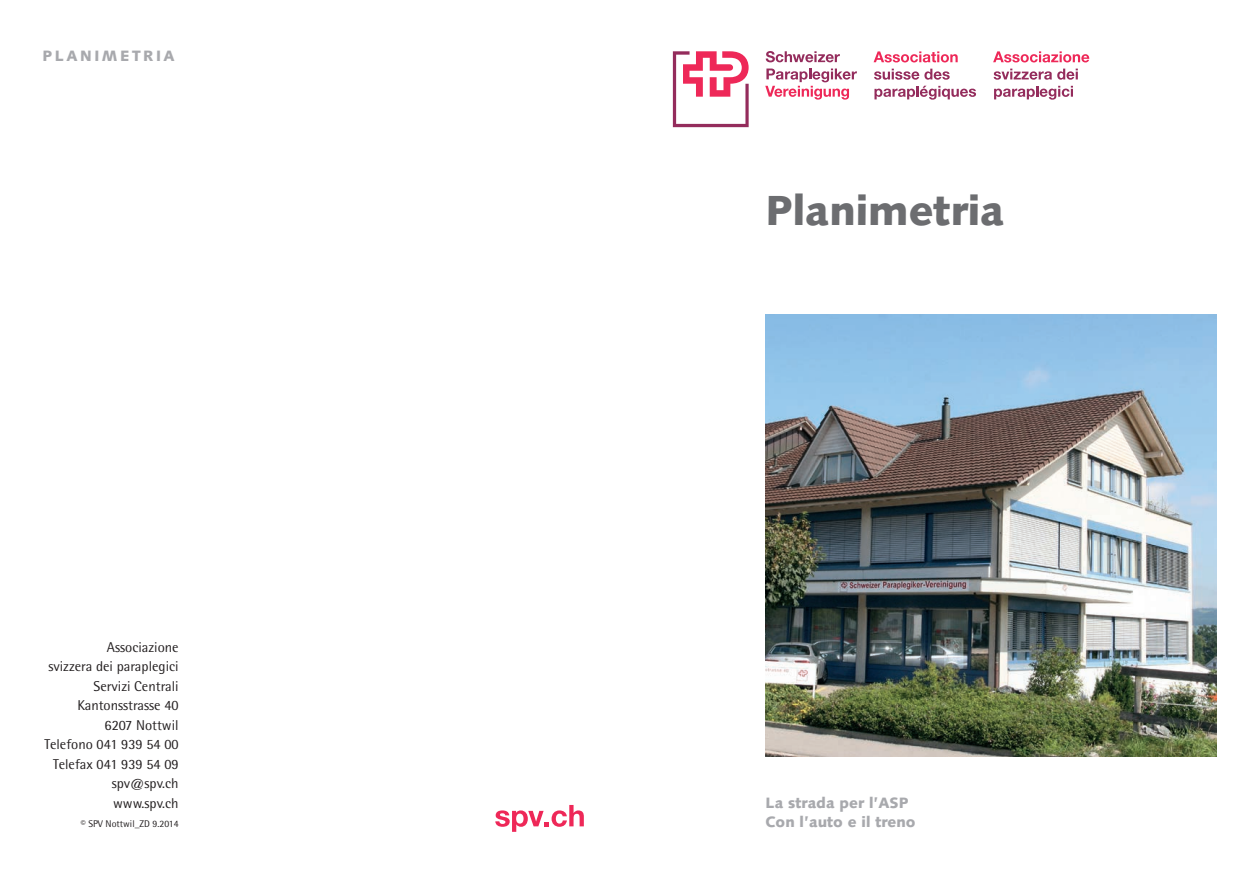
<style>
.page{position:relative;width:1259px;height:893px;background:#fff}
.page>*{position:absolute;margin:0;border:0;box-sizing:border-box;transform-origin:0 0}
.t1{font:900 42px "Syntax";color:#6c6d70}
.t2{font:900 15px/19.5px "Syntax";color:#a8a9ad}
.t3{font:900 15px "Syntax";letter-spacing:.17em;color:#a8a9ad}
.t4{font:14.25px/19.5px "Rotis Semi Sans";color:#231f20;text-align:right}
.t5{font:9.75px "Rotis Semi Sans";color:#231f20}
</style>
<div class="page">
<svg style="left:873px;top:51px;width:84px;height:11px"></svg>
<svg style="left:993px;top:51px;width:96px;height:11px"></svg>
<svg style="left:673px;top:51px;width:75px;height:76px"></svg>
<svg style="left:765px;top:51px;width:75px;height:11px"></svg>
<svg style="left:765px;top:69px;width:92px;height:31px"></svg>
<svg style="left:874px;top:69px;width:75px;height:11px"></svg>
<svg style="left:874px;top:86px;width:102px;height:14px"></svg>
<svg style="left:993px;top:69px;width:85px;height:11px"></svg>
<svg style="left:994px;top:86px;width:79px;height:14px"></svg>
<img style="left:765px;top:315px;width:451px;height:442px">
<svg style="left:495px;top:805px;width:89px;height:27px"></svg>
<p class="t3" style="left:43px;top:47px;width:134px">PLANIMETRIA</p>
<p class="t4" style="left:45px;top:637px;width:136px">Associazione<br>svizzera dei paraplegici<br>Servizi Centrali<br>Kantonsstrasse 40<br>6207 Nottwil<br>Telefono 041 939 54 00<br>Telefax 041 939 54 09 spv@spv.ch www.spv.ch</p>
<p class="t5" style="left:81px;top:818px;width:99px">© SPV Nottwil_ZD 9.2014</p>
<h1 class="t1" style="left:765px;top:185px;width:240px">Planimetria</h1>
<p class="t2" style="left:765px;top:793px;width:151px">La strada per l’ASP<br>Con l’auto e il treno</p>
</div>
